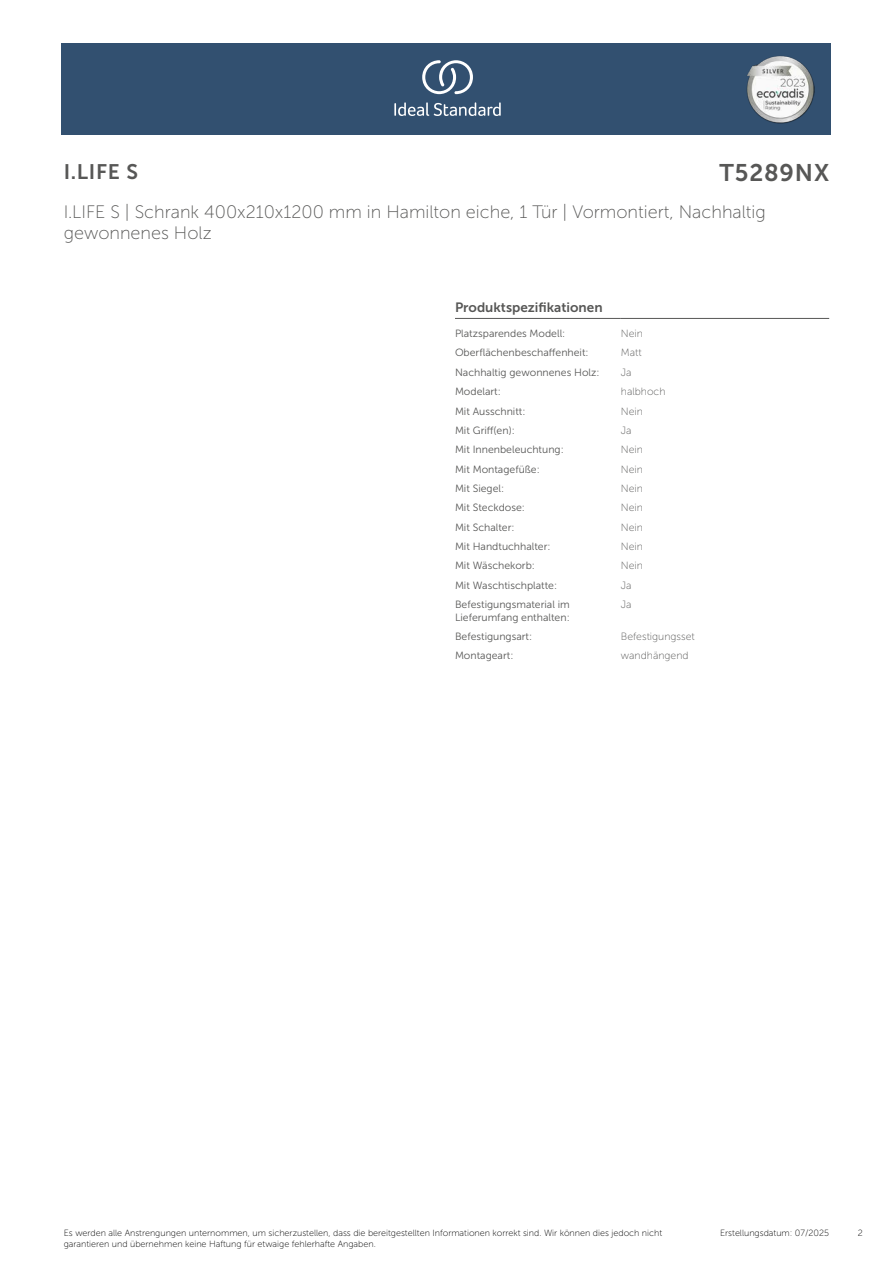
<style>
.page{position:relative;width:893px;height:1263px;background:#fff}
.page>*{position:absolute;margin:0;border:0;box-sizing:border-box;transform-origin:0 0}
.t1{font:24px "Museo Sans 700";letter-spacing:.035em;color:#575756}
.t2{font:21px "Museo Sans 700";color:#575756}
.t3{font:18px/21.6px "Museo Sans 100";color:#575756}
.head_9pt{font:13.5px "Museo Sans 700";color:#575756}
.head_general{font:10.5px/12.6px "Museo Sans 300";color:#575756}
.value_general{font:10.5px "Museo Sans 100";color:#575756}
.t4{font:9px/10.8px "Museo Sans 100";color:#000}
</style>
<div class="page">
<div style="left:62px;top:43px;width:769px;height:91px;background:#325070"></div>
<hr style="left:455px;top:318px;width:166px;height:1px;background:#575756">
<hr style="left:621px;top:318px;width:208px;height:1px;background:#575756">
<svg style="left:394px;top:102px;width:107px;height:14px"></svg>
<svg style="left:422px;top:60px;width:51px;height:34px"></svg>
<img style="left:746px;top:56px;width:68px;height:67px">
<h2 class="t2" style="left:64px;top:160px;width:76px">I.LIFE S</h2>
<h1 class="t1" style="left:719px;top:160px;width:111px">T5289NX</h1>
<h3 class="t3" style="left:64px;top:201px;width:703px">I.LIFE S | Schrank 400x210x1200 mm in Hamilton eiche, 1 Tür | Vormontiert, Nachhaltig gewonnenes Holz</h3>
<h2 class="head_9pt" style="left:455px;top:300px;width:149px">Produktspezifikationen</h2>
<h3 class="head_general" style="left:455px;top:327px;width:112px">Platzsparendes Modell:</h3>
<p class="value_general" style="left:621px;top:328px;width:24px">Nein</p>
<h3 class="head_general" style="left:455px;top:347px;width:135px">Oberflächenbeschaffenheit:</h3>
<p class="value_general" style="left:621px;top:347px;width:22px">Matt</p>
<h3 class="head_general" style="left:455px;top:366px;width:146px">Nachhaltig gewonnenes Holz:</h3>
<p class="value_general" style="left:621px;top:367px;width:12px">Ja</p>
<h3 class="head_general" style="left:455px;top:385px;width:47px">Modelart:</h3>
<p class="value_general" style="left:621px;top:386px;width:46px">halbhoch</p>
<h3 class="head_general" style="left:455px;top:405px;width:72px">Mit Ausschnitt:</h3>
<p class="value_general" style="left:621px;top:405px;width:24px">Nein</p>
<h3 class="head_general" style="left:455px;top:424px;width:61px">Mit Griff(en):</h3>
<p class="value_general" style="left:621px;top:425px;width:12px">Ja</p>
<h3 class="head_general" style="left:455px;top:443px;width:110px">Mit Innenbeleuchtung:</h3>
<p class="value_general" style="left:621px;top:444px;width:24px">Nein</p>
<h3 class="head_general" style="left:455px;top:463px;width:86px">Mit Montagefüße:</h3>
<p class="value_general" style="left:621px;top:463px;width:24px">Nein</p>
<h3 class="head_general" style="left:455px;top:482px;width:51px">Mit Siegel:</h3>
<p class="value_general" style="left:621px;top:483px;width:24px">Nein</p>
<h3 class="head_general" style="left:455px;top:501px;width:71px">Mit Steckdose:</h3>
<p class="value_general" style="left:621px;top:502px;width:24px">Nein</p>
<h3 class="head_general" style="left:455px;top:521px;width:61px">Mit Schalter:</h3>
<p class="value_general" style="left:621px;top:521px;width:24px">Nein</p>
<h3 class="head_general" style="left:455px;top:540px;width:97px">Mit Handtuchhalter:</h3>
<p class="value_general" style="left:621px;top:541px;width:24px">Nein</p>
<h3 class="head_general" style="left:455px;top:560px;width:81px">Mit Wäschekorb:</h3>
<p class="value_general" style="left:621px;top:560px;width:24px">Nein</p>
<h3 class="head_general" style="left:455px;top:579px;width:104px">Mit Waschtischplatte:</h3>
<p class="value_general" style="left:621px;top:580px;width:12px">Ja</p>
<h3 class="head_general" style="left:455px;top:598px;width:116px">Befestigungsmaterial im<br>Lieferumfang enthalten:</h3>
<p class="value_general" style="left:621px;top:599px;width:12px">Ja</p>
<h3 class="head_general" style="left:455px;top:630px;width:79px">Befestigungsart:</h3>
<p class="value_general" style="left:621px;top:631px;width:75px">Befestigungsset</p>
<h3 class="head_general" style="left:455px;top:650px;width:60px">Montageart:</h3>
<p class="value_general" style="left:621px;top:650px;width:69px">wandhängend</p>
<p class="t4" style="left:64px;top:1227px;width:600px">Es werden alle Anstrengungen unternommen, um sicherzustellen, dass die bereitgestellten Informationen korrekt sind. Wir können dies jedoch nicht garantieren und übernehmen keine Haftung für etwaige fehlerhafte Angaben.</p>
<p class="t4" style="left:720px;top:1227px;width:111px">Erstellungsdatum: 07/2025</p>
<p class="t4" style="left:858px;top:1227px;width:7px">2</p>
</div>
